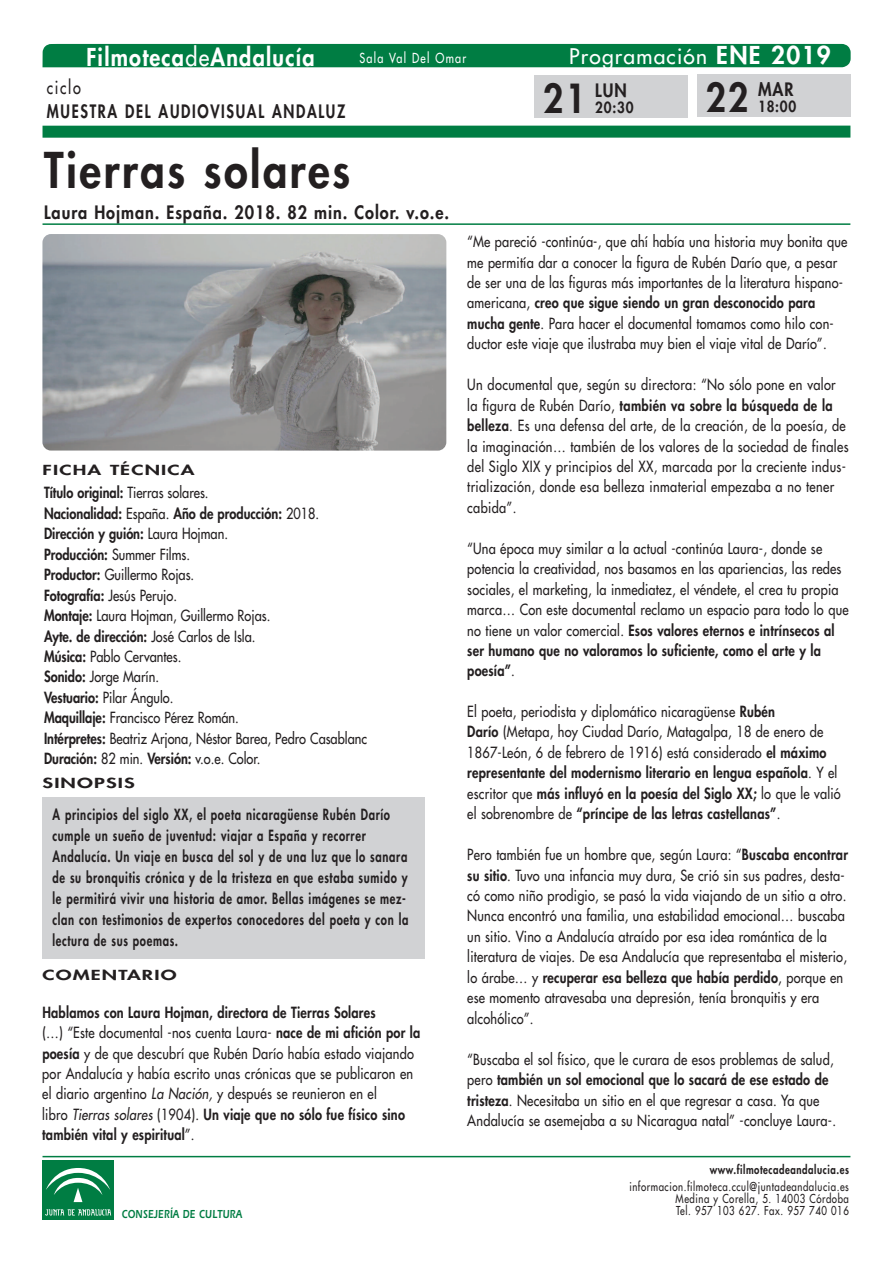
<style>
.page{position:relative;width:893px;height:1263px;background:#fff}
.page>*{position:absolute;margin:0;border:0;box-sizing:border-box;transform-origin:0 0}
.t1{font:800 48px "Futura LT";letter-spacing:.06em;color:#231f20;scale:.9 1}
.t2{font:800 39px "Futura LT";color:#231f20;scale:.9 1}
.t3{font:800 24px "Futura LT";letter-spacing:.06em;color:#fff;scale:.9 1}
.t4{font:21px "Futura LT";letter-spacing:.06em;color:#fff}
.t5{font:800 18px "Futura LT";letter-spacing:.06em;color:#231f20;scale:.9 1}
.t6{font:800 18px "Futura LT";letter-spacing:.115em;color:#231f20;scale:.8 1}
.t7{font:18px "Futura LT";letter-spacing:.115em;color:#231f20;scale:.8 1}
.t8{font:15px/20.4px "Futura LT";letter-spacing:.015em;color:#231f20;scale:.85 1}
.t9{font:800 15px/21px "Futura LT";letter-spacing:.06em;color:#231f20;scale:.75 1}
.t10{font:800 15px "Futura LT";letter-spacing:.06em;color:#231f20;scale:.9 1}
.t11{font:800 13.5px "Futura LT";letter-spacing:.06em;color:#231f20;scale:1.5 1}
.t12{font:13.5px "Futura LT";letter-spacing:.115em;color:#fff;scale:.8 1}
.t13{font:12px/12px "Futura LT";letter-spacing:.06em;color:#231f20;text-align:right;scale:.8 1}
.t14{font:800 12px "Futura LT";letter-spacing:.06em;color:#231f20;scale:.8 1}
.t15{font:12px "Erie Black Plain";letter-spacing:.03em;color:#007d43;scale:.75 1}
.s1{font-weight:400}
.s2{font-weight:800;font-size:24px}
.s3{font-weight:800}
.s4{font-style:italic}
</style>
<div class="page">
<img style="left:42px;top:234px;width:404px;height:217px;border-radius:9px">
<div style="left:43px;top:44px;width:808px;height:23px;background:#007d43"></div>
<div style="left:43px;top:126px;width:807px;height:12px;background:#007d43"></div>
<div style="left:43px;top:797px;width:382px;height:162px;background:#d1d2d4"></div>
<hr style="left:43px;top:223px;width:807px;height:2px;background:#007d43">
<hr style="left:43px;top:1156px;width:807px;height:1px;background:#007d43">
<div style="left:43px;top:1160px;width:71px;height:60px;background:#007d43"></div>
<svg style="left:45px;top:1209px;width:66px;height:6px"></svg>
<svg style="left:46px;top:1168px;width:64px;height:35px"></svg>
<div style="left:697px;top:74px;width:153px;height:43px;background:#d1d2d4"></div>
<div style="left:535px;top:75px;width:153px;height:43px;background:#d1d2d4"></div>
<h3 class="t3" style="left:86px;top:42px;width:255px">Filmoteca<span class="s1">de</span>Andalucía</h3>
<h3 class="t4" style="left:569px;top:43px;width:263px">Programación <span class="s2">ENE 2019</span></h3>
<p class="t12" style="left:359px;top:49px;width:135px">Sala Val Del Omar</p>
<p class="t7" style="left:47px;top:76px;width:44px">ciclo</p>
<p class="t6" style="left:47px;top:100px;width:374px">MUESTRA DEL AUDIOVISUAL ANDALUz</p>
<h1 class="t1" style="left:44px;top:138px;width:341px">Tierras solares</h1>
<p class="t5" style="left:44px;top:201px;width:452px">Laura Hojman. España. 2018. 82 min. Color. v.o.e.</p>
<p class="t11" style="left:43px;top:461px;width:103px">FICHA TÉCNICA</p>
<p class="t8" style="left:44px;top:483px;width:382px"><span class="s3">Título original:</span> Tierras solares.<br><span class="s3">Nacionalidad:</span> España. <span class="s3">Año de producción:</span> 2018.<br><span class="s3">Dirección y guión:</span> Laura Hojman.<br><span class="s3">Producción:</span> Summer Films.<br><span class="s3">Productor:</span> Guillermo Rojas.<br><span class="s3">Fotografía:</span> Jesús Perujo.<br><span class="s3">Montaje:</span> Laura Hojman, Guillermo Rojas.<br><span class="s3">Ayte. de dirección:</span> José Carlos de Isla.<br><span class="s3">Música:</span> Pablo Cervantes.<br><span class="s3">Sonido:</span> Jorge Marín.<br><span class="s3">Vestuario:</span> Pilar Ángulo.<br><span class="s3">Maquillaje:</span> Francisco Pérez Román.<br><span class="s3">Intérpretes:</span> Beatriz Arjona, Néstor Barea, Pedro Casablanc <span class="s3">Duración:</span> 82 min. <span class="s3">Versión:</span> v.o.e. Color.</p>
<p class="t11" style="left:43px;top:774px;width:63px">SINOPSIS</p>
<p class="t9" style="left:53px;top:803px;width:476px">A principios del siglo XX, el poeta nicaragüense Rubén Darío cumple un sueño de juventud: viajar a España y recorrer Andalucía. Un viaje en busca del sol y de una luz que lo sanara de su bronquitis crónica y de la tristeza en que estaba sumido y le permitirá vivir una historia de amor. Bellas imágenes se mez&shy;clan con testimonios de expertos conocedores del poeta y con la lectura de sus poemas.</p>
<p class="t11" style="left:42px;top:966px;width:91px">COMENTARIO</p>
<p class="t8" style="left:42px;top:1002px;width:446px"><span class="s3">Hablamos con Laura Hojman, directora de Tierras Solares<br></span>(…) “Este documental -nos cuenta Laura- <span class="s3">nace de mi afición por la poesía</span> y de que descubrí que Rubén Darío había estado viajando por Andalucía y había escrito unas crónicas que se publicaron en el diario argentino <span class="s4">La Nación,</span> y después se reunieron en el<br>libro <span class="s4">Tierras solares</span> (1904). <span class="s3">Un viaje que no sólo fue físico sino también vital y espiritual</span>”.</p>
<h2 class="t2" style="left:543px;top:72px;width:49px">21</h2>
<p class="t5" style="left:595px;top:78px;width:36px">LUN</p>
<p class="t10" style="left:595px;top:97px;width:44px">20:30</p>
<h2 class="t2" style="left:706px;top:72px;width:49px">22</h2>
<p class="t5" style="left:758px;top:77px;width:41px">MAR</p>
<p class="t10" style="left:758px;top:96px;width:44px">18:00</p>
<p class="t8" style="left:467px;top:231px;width:449px">“Me pareció -continúa-, que ahí había una historia muy bonita que me permitía dar a conocer la figura de Rubén Darío que, a pesar de ser una de las figuras más importantes de la literatura hispano&shy;americana, <span class="s3">creo que sigue siendo un gran desconocido para mucha gente</span>. Para hacer el documental tomamos como hilo con&shy;ductor este viaje que ilustraba muy bien el viaje vital de Darío”.</p>
<p class="t8" style="left:467px;top:374px;width:450px">Un documental que, según su directora: “No sólo pone en valor la figura de Rubén Darío, <span class="s3">también va sobre la búsqueda de la belleza</span>. Es una defensa del arte, de la creación, de la poesía, de la imaginación… también de los valores de la sociedad de finales del Siglo XIX y principios del XX, marcada por la creciente indus&shy;trialización, donde esa belleza inmaterial empezaba a no tener cabida”.</p>
<p class="t8" style="left:467px;top:538px;width:450px">“Una época muy similar a la actual -continúa Laura-, donde se potencia la creatividad, nos basamos en las apariencias, las redes sociales, el marketing, la inmediatez, el véndete, el crea tu propia marca… Con este documental reclamo un espacio para todo lo que no tiene un valor comercial. <span class="s3">Esos valores eternos e intrínsecos al ser humano que no valoramos lo suficiente, como el arte y la poesía”</span>.</p>
<p class="t8" style="left:467px;top:701px;width:441px">El poeta, periodista y diplomático nicaragüense <span class="s3">Rubén<br>Darío</span> (Metapa, hoy Ciudad Darío, Matagalpa, 18 de enero de 1867-León, 6 de febrero de 1916) está considerado <span class="s3">el máximo representante del modernismo literario en lengua española</span>. Y el escritor que <span class="s3">más influyó en la poesía del Siglo XX;</span> lo que le valió el sobrenombre de <span class="s3">“príncipe de las letras castellanas”</span>.</p>
<p class="t8" style="left:467px;top:844px;width:449px">Pero también fue un hombre que, según Laura: “<span class="s3">Buscaba encontrar su sitio</span>. Tuvo una infancia muy dura, Se crió sin sus padres, desta&shy;có como niño prodigio, se pasó la vida viajando de un sitio a otro.<br>Nunca encontró una familia, una estabilidad emocional… buscaba un sitio. Vino a Andalucía atraído por esa idea romántica de la literatura de viajes. De esa Andalucía que representaba el misterio, lo árabe… y <span class="s3">recuperar esa belleza que había perdido</span>, porque en ese momento atravesaba una depresión, tenía bronquitis y era alcohólico”.</p>
<p class="t8" style="left:467px;top:1049px;width:435px">“Buscaba el sol físico, que le curara de esos problemas de salud, pero <span class="s3">también un sol emocional que lo sacará de ese estado de tristeza</span>. Necesitaba un sitio en el que regresar a casa. Ya que Andalucía se asemejaba a su Nicaragua natal” -concluye Laura-.</p>
<p class="t14" style="left:710px;top:1162px;width:176px">www.filmotecadeandalucia.es</p>
<p class="t13" style="left:629px;top:1180px;width:276px">informacion.filmoteca.ccul@juntadeandalucia.es<br>Medina y Corella, 5. 14003 Córdoba</p>
<p class="t15" style="left:122px;top:1206px;width:162px">CONSEJERÍA DE CULTURA</p>
<p class="t13" style="left:676px;top:1204px;width:217px">Tel. 957 103 627. Fax. 957 740 016</p>
</div>
